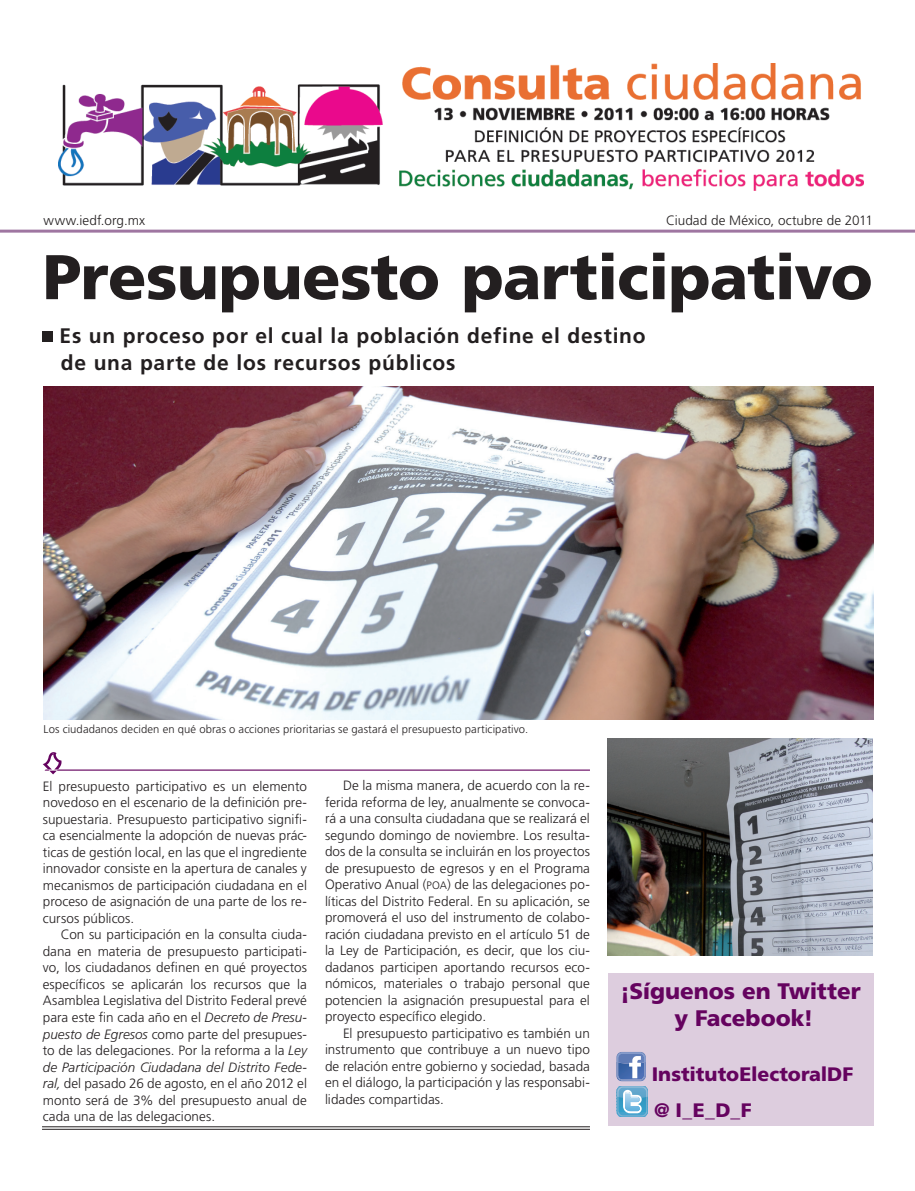
<style>
.page{position:relative;width:915px;height:1191px;background:#fff}
.page>*{position:absolute;margin:0;border:0;box-sizing:border-box;transform-origin:0 0}
.Título_3_columnas{font:900 63px "Frutiger LT Std";letter-spacing:-.01em;color:#231f20}
.Parrafo_inicio{font:900 22.5px/27px "Frutiger LT Std";color:#65035f;text-align:center}
.Balazo_4_columnas{font:700 21px/27px "Frutiger LT Std";letter-spacing:.035em;color:#231f20}
.Parrafo_inicio-2{font:900 19.5px "Frutiger LT Std";letter-spacing:-.005em;color:#65035f}
.Parrafo_inicio-3{font:300 13.5px/16.5px "Frutiger LT Std";letter-spacing:.005em;color:#231f20;text-align:justify}
.Pie_de_foto{font:300 11.25px "Frutiger LT Std";letter-spacing:.01em;color:#231f20}
.s1{font-style:italic}
.s2{font-family:"Frutiger LT Std Light SC800";font-weight:400;font-size:10.8px}
</style>
<div class="page">
<hr style="left:0;top:230px;width:914px;height:3px;background:#9f76a1">
<img style="left:58px;top:63px;width:805px;height:128px">
<svg style="left:43px;top:752px;width:546px;height:22px"></svg>
<div style="left:43px;top:331px;width:10px;height:10px;background:#231f20"></div>
<div style="left:607px;top:973px;width:265px;height:152px;background:#ddcdde"></div>
<hr style="left:616px;top:1116px;width:31px;height:1px;background:#4ba5d0">
<svg style="left:616px;top:1052px;width:31px;height:64px"></svg>
<hr style="left:42px;top:1126px;width:547px;height:1px;background:#231f20">
<hr style="left:42px;top:1129px;width:547px;height:1px;background:#231f20">
<img style="left:44px;top:386px;width:829px;height:333px">
<img style="left:607px;top:738px;width:265px;height:217px">
<p class="Parrafo_inicio-3" style="left:44px;top:212px;width:103px">www.iedf.org.mx</p>
<p class="Parrafo_inicio-3" style="left:666px;top:212px;width:208px">Ciudad de México, octubre de 2011</p>
<p class="Título_3_columnas" style="left:43px;top:239px;width:831px">Presupuesto participativo</p>
<p class="Balazo_4_columnas" style="left:60px;top:322px;width:587px">Es un proceso por el cual la población define el destino de una parte de los recursos públicos</p>
<p class="Pie_de_foto" style="left:44px;top:722px;width:486px">Los ciudadanos deciden en qué obras o acciones prioritarias se gastará el presupuesto participativo.</p>
<p class="Parrafo_inicio-3" style="left:43px;top:778px;width:266px">El presupuesto participativo es un elemento novedoso en el escenario de la definición pre&shy;supuestaria. Presupuesto participativo signifi&shy;ca esencialmente la adopción de nuevas prác&shy;ticas de gestión local, en las que el ingrediente innovador consiste en la apertura de canales y mecanismos de participación ciudadana en el proceso de asignación de una parte de los re&shy;cursos públicos.</p>
<p class="Parrafo_inicio-3" style="left:43px;top:926px;width:265px;text-indent:18px">Con su participación en la consulta ciuda&shy;dana en materia de presupuesto participati&shy;vo, los ciudadanos definen en qué proyectos específicos se aplicarán los recursos que la Asamblea Legislativa del Distrito Federal prevé para este fin cada año en el <span class="s1">Decreto de Presu&shy;puesto de Egresos</span> como parte del presupues&shy;to de las delegaciones. Por la reforma a la <span class="s1">Ley de Participación Ciudadana del Distrito Fede&shy;ral,</span> del pasado 26 de agosto, en el año 2012 el monto será de 3% del presupuesto anual de cada una de las delegaciones.</p>
<p class="Parrafo_inicio-3" style="left:325px;top:777px;width:266px;text-indent:18px">De la misma manera, de acuerdo con la re&shy;ferida reforma de ley, anualmente se convoca&shy;rá a una consulta ciudadana que se realizará el segundo domingo de noviembre. Los resulta&shy;dos de la consulta se incluirán en los proyectos de presupuesto de egresos y en el Programa Operativo Anual (<span class="s2">poa</span>) de las delegaciones po&shy;líticas del Distrito Federal. En su aplicación, se promoverá el uso del instrumento de colabo&shy;ración ciudadana previsto en el artículo 51 de la Ley de Participación, es decir, que los ciu&shy;dadanos participen aportando recursos eco&shy;nómicos, materiales o trabajo personal que potencien la asignación presupuestal para el proyecto específico elegido.</p>
<p class="Parrafo_inicio-3" style="left:325px;top:1025px;width:266px;text-indent:18px">El presupuesto participativo es también un instrumento que contribuye a un nuevo tipo de relación entre gobierno y sociedad, basada en el diálogo, la participación y las responsabi&shy;lidades compartidas.</p>
<p class="Parrafo_inicio" style="left:620px;top:977px;width:242px">¡Síguenos en Twitter y Facebook!</p>
<p class="Parrafo_inicio-2" style="left:651px;top:1062px;width:203px">InstitutoElectoralDF</p>
<p class="Parrafo_inicio-2" style="left:653px;top:1098px;width:99px">@ I_E_D_F</p>
</div>
